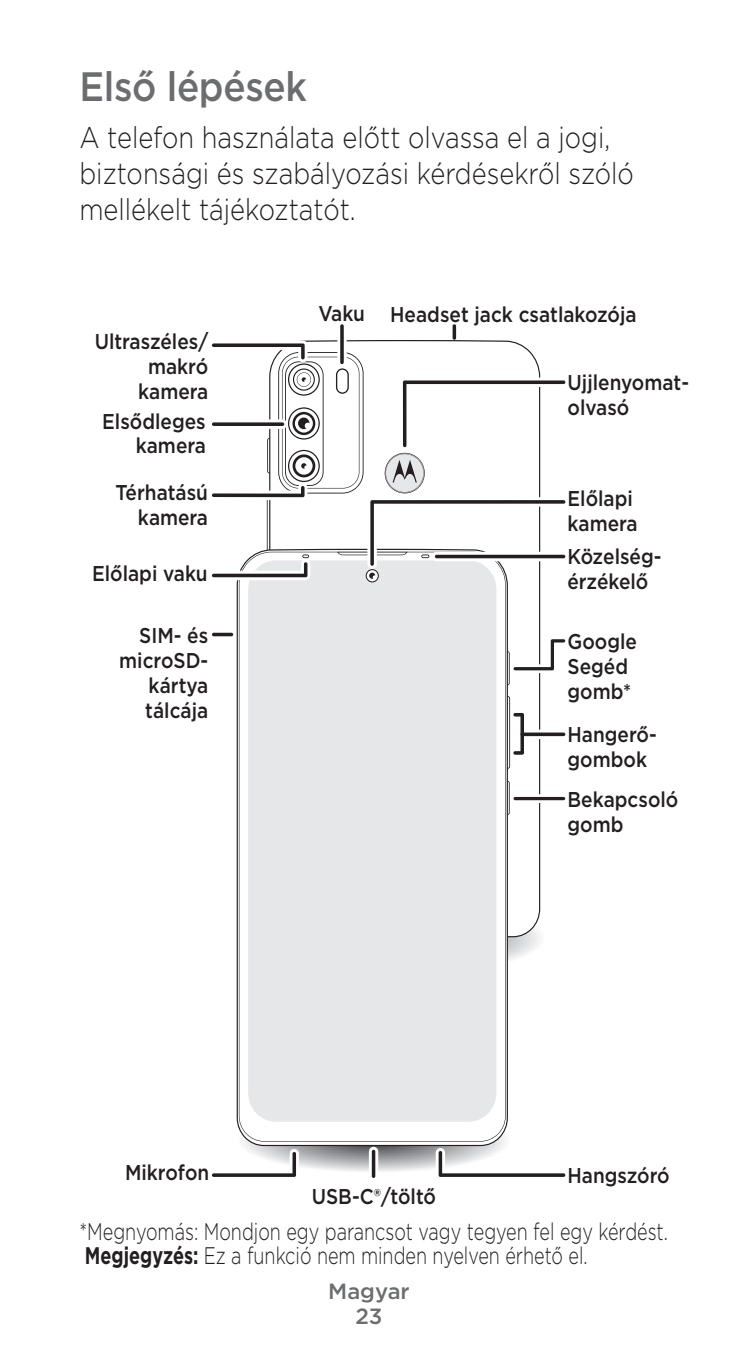
<style>
.page{position:relative;width:738px;height:1372px;background:#fff}
.page>*{position:absolute;margin:0;border:0;box-sizing:border-box;transform-origin:0 0}
.t1{font:500 40.8px "Gotham";letter-spacing:-.01em;color:#6c6d70;scale:.9 1}
.t2{font:300 30px/36px "Gotham";color:#231f20;scale:.85 1}
.t3{font:300 24px/24px "Gotham";color:#231f20;scale:.75 1}
.t4{font:500 22px "Gotham";color:#6c6d70}
.t5{font:500 21.2px/24.8px "Gotham";color:#231f20;scale:.89 1}
.s1{font-weight:700}
</style>
<div class="page">
<img style="left:245px;top:1113px;width:263px;height:59px">
<img style="left:507px;top:905px;width:34px;height:72px">
<svg style="left:507px;top:606px;width:33px;height:331px"></svg>
<svg style="left:507px;top:781px;width:2px;height:34px"></svg>
<svg style="left:236px;top:606px;width:271px;height:540px"></svg>
<svg style="left:239px;top:606px;width:266px;height:536px"></svg>
<div style="left:248px;top:560px;width:248px;height:562px;background:#e6e7e9;border-radius:28px"></div>
<hr style="left:452px;top:324px;width:3px;height:16px;background:#231f20;border-radius:2px">
<svg style="left:368px;top:1147px;width:10px;height:34px"></svg>
<svg style="left:371px;top:1150px;width:4px;height:28px"></svg>
<hr style="left:212px;top:633px;width:21px;height:3px;background:#231f20;border-radius:2px">
<svg style="left:212px;top:1149px;width:87px;height:28px"></svg>
<svg style="left:435px;top:1148px;width:131px;height:29px"></svg>
<svg style="left:517px;top:730px;width:51px;height:9px"></svg>
<svg style="left:505px;top:696px;width:18px;height:73px"></svg>
<hr style="left:520px;top:733px;width:45px;height:3px;background:#231f20;border-radius:2px">
<svg style="left:514px;top:794px;width:53px;height:9px"></svg>
<hr style="left:513px;top:797px;width:51px;height:3px;background:#231f20;border-radius:2px">
<svg style="left:337px;top:321px;width:9px;height:46px"></svg>
<hr style="left:340px;top:324px;width:3px;height:40px;background:#231f20;border-radius:2px">
<svg style="left:504px;top:639px;width:60px;height:46px"></svg>
<svg style="left:212px;top:340px;width:354px;height:266px"></svg>
<h1 class="t1" style="left:79px;top:60px;width:254px">Első lépések</h1>
<h2 class="t2" style="left:79px;top:119px;width:653px">A telefon használata előtt olvassa el a jogi, biztonsági és szabályozási kérdésekről szóló mellékelt tájékoztatót.</h2>
<p class="t5" style="left:95px;top:329px;width:130px;text-align:right">Ultraszéles/ makró kamera</p>
<p class="t5" style="left:102px;top:408px;width:118px;text-align:right">Elsődleges kamera</p>
<p class="t5" style="left:115px;top:480px;width:105px;text-align:right">Térhatású kamera</p>
<p class="t5" style="left:92px;top:561px;width:131px">Előlapi vaku</p>
<p class="t5" style="left:119px;top:623px;width:101px;text-align:right">SIM- és microSD&shy;kártya tálcája</p>
<p class="t5" style="left:318px;top:301px;width:54px">Vaku</p>
<p class="t5" style="left:390px;top:301px;width:278px">Headset jack csatlakozója</p>
<p class="t5" style="left:567px;top:369px;width:138px">Ujjlenyomat&shy;olvasó</p>
<p class="t5" style="left:567px;top:486px;width:80px">Előlapi kamera</p>
<p class="t5" style="left:567px;top:544px;width:107px">Közelség&shy;érzékelő</p>
<p class="t5" style="left:567px;top:628px;width:79px">Google<br>Segéd gomb*</p>
<p class="t5" style="left:567px;top:722px;width:102px">Hangerő&shy;gombok</p>
<p class="t5" style="left:567px;top:786px;width:126px">Bekapcsoló gomb</p>
<p class="t5" style="left:125px;top:1160px;width:96px">Mikrofon</p>
<p class="t5" style="left:567px;top:1163px;width:116px">Hangszóró</p>
<p class="t5" style="left:311px;top:1184px;width:141px">USB-C®/töltő</p>
<p class="t3" style="left:79px;top:1219px;width:785px">*Megnyomás: Mondjon egy parancsot vagy tegyen fel egy kérdést.<br><span class="s1">Megjegyzés:</span> Ez a funkció nem minden nyelven érhető el.</p>
<p class="t4" style="left:328px;top:1277px;width:83px">Magyar</p>
<p class="t4" style="left:355px;top:1302px;width:29px">23</p>
</div>
